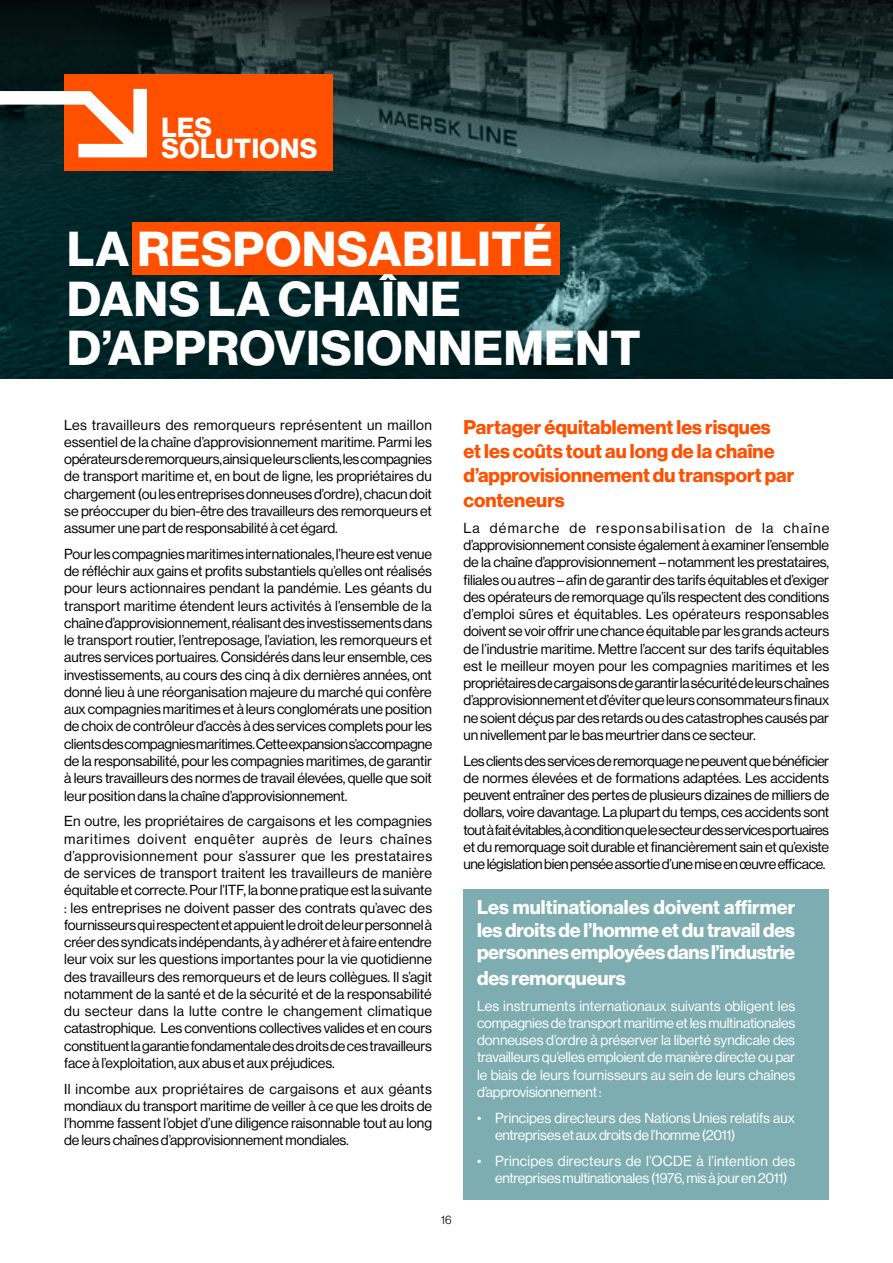
<style>
.page{position:relative;width:893px;height:1263px;background:#fff}
.page>*{position:absolute;margin:0;border:0;box-sizing:border-box;transform-origin:0 0}
.t1{font:48px/49.5px "N Haas Grotesk DS Pro 75 Bd";letter-spacing:.015em;color:#fff}
.t2{font:27px/21px "N Haas Grotesk DS Pro 75 Bd";letter-spacing:.015em;color:#fff}
.t3{font:19.5px/22.5px "N Haas Grotesk DS Pro 75 Bd";letter-spacing:-.015em;color:#fff;text-align:justify}
.t4{font:19.5px/24.5px "N Haas Grotesk DS Pro 75 Bd";color:#ff5000}
.t5{font:14.25px/17.2px "N Haas Grotesk DS Pro 55 Rg";letter-spacing:-.01em;color:#000;text-align:justify}
.t6{font:14.25px/17.2px "N Haas Grotesk DS Pro 55 Rg";color:#fff;text-align:justify}
.t7{font:14.25px/17.2px "N Haas Grotesk DS Pro 55 Rg";letter-spacing:-.02em;color:#fff}
.t8{font:12px "N Haas Grotesk DS Pro 45 Lt";color:#000}
</style>
<div class="page">
<svg style="left:0;top:290px;width:893px;height:88px;background:#04272a"></svg>
<svg style="left:0;top:0;width:893px;height:290px;background:#173132"></svg>
<div style="left:463px;top:889px;width:366px;height:310px;background:#7dadb0"></div>
<div style="left:133px;top:223px;width:427px;height:52px;background:#ff5000"></div>
<div style="left:64px;top:74px;width:269px;height:97px;background:#ff5000"></div>
<svg style="left:0;top:89px;width:147px;height:68px"></svg>
<h2 class="t2" style="left:161px;top:117px;width:157px">LES<br>SOLUTIONS</h2>
<h1 class="t1" style="left:67px;top:226px;width:575px">LA RESPONSABILITÉ<br>DANS LA CHAÎNE<br>D’APPROVISIONNEMENT</h1>
<p class="t5" style="left:64px;top:416px;width:369px">Les travailleurs des remorqueurs représentent un maillon essentiel de la chaîne d’approvisionnement maritime. Parmi les opérateurs de remorqueurs, ainsi que leurs clients, les compagnies de transport maritime et, en bout de ligne, les propriétaires du chargement (ou les entreprises donneuses d’ordre), chacun doit se préoccuper du bien-être des travailleurs des remorqueurs et assumer une part de responsabilité à cet égard.</p>
<p class="t5" style="left:64px;top:545px;width:370px">Pour les compagnies maritimes internationales, l’heure est venue de réfléchir aux gains et profits substantiels qu’elles ont réalisés pour leurs actionnaires pendant la pandémie. Les géants du transport maritime étendent leurs activités à l’ensemble de la chaîne d’approvisionnement, réalisant des investissements dans le transport routier, l’entreposage, l’aviation, les remorqueurs et autres services portuaires. Considérés dans leur ensemble, ces investissements, au cours des cinq à dix dernières années, ont donné lieu à une réorganisation majeure du marché qui confère aux compagnies maritimes et à leurs conglomérats une position de choix de contrôleur d’accès à des services complets pour les clients des compagnies maritimes. Cette expansion s’accompagne de la responsabilité, pour les compagnies maritimes, de garantir à leurs travailleurs des normes de travail élevées, quelle que soit leur position dans la chaîne d’approvisionnement.</p>
<p class="t5" style="left:64px;top:813px;width:369px">En outre, les propriétaires de cargaisons et les compagnies maritimes doivent enquêter auprès de leurs chaînes d’approvisionnement pour s’assurer que les prestataires de services de transport traitent les travailleurs de manière équitable et correcte. Pour l’ITF, la bonne pratique est la suivante : les entreprises ne doivent passer des contrats qu’avec des fournisseurs qui respectent et appuient le droit de leur personnel à créer des syndicats indépendants, à y adhérer et à faire entendre leur voix sur les questions importantes pour la vie quotidienne des travailleurs des remorqueurs et de leurs collègues. Il s’agit notamment de la santé et de la sécurité et de la responsabilité du secteur dans la lutte contre le changement climatique catastrophique. Les conventions collectives valides et en cours constituent la garantie fondamentale des droits de ces travailleurs face à l’exploitation, aux abus et aux préjudices.</p>
<p class="t5" style="left:64px;top:1080px;width:369px">Il incombe aux propriétaires de cargaisons et aux géants mondiaux du transport maritime de veiller à ce que les droits de l’homme fassent l’objet d’une diligence raisonnable tout au long de leurs chaînes d’approvisionnement mondiales.</p>
<p class="t8" style="left:441px;top:1213px;width:12px">16</p>
<h3 class="t4" style="left:463px;top:415px;width:332px">Partager équitablement les risques<br>et les coûts tout au long de la chaîne d’approvisionnement du transport par conteneurs</h3>
<p class="t5" style="left:463px;top:519px;width:367px">La démarche de responsabilisation de la chaîne d’approvisionnement consiste également à examiner l’ensemble de la chaîne d’approvisionnement – notamment les prestataires, filiales ou autres – afin de garantir des tarifs équitables et d’exiger des opérateurs de remorquage qu’ils respectent des conditions d’emploi sûres et équitables. Les opérateurs responsables doivent se voir offrir une chance équitable par les grands acteurs de l’industrie maritime. Mettre l’accent sur des tarifs équitables est le meilleur moyen pour les compagnies maritimes et les propriétaires de cargaisons de garantir la sécurité de leurs chaînes d’approvisionnement et d’éviter que leurs consommateurs finaux ne soient déçus par des retards ou des catastrophes causés par un nivellement par le bas meurtrier dans ce secteur.</p>
<p class="t5" style="left:463px;top:752px;width:367px">Les clients des services de remorquage ne peuvent que bénéficier de normes élevées et de formations adaptées. Les accidents peuvent entraîner des pertes de plusieurs dizaines de milliers de dollars, voire davantage. La plupart du temps, ces accidents sont tout à fait évitables, à condition que le secteur des services portuaires et du remorquage soit durable et financièrement sain et qu’existe une législation bien pensée assortie d’une mise en œuvre efficace.</p>
<h3 class="t3" style="left:477px;top:896px;width:320px">Les multinationales doivent affirmer les droits de l’homme et du travail des personnes employées dans l’industrie</h3>
<h3 class="t3" style="left:477px;top:967px;width:150px">des remorqueurs</h3>
<p class="t6" style="left:477px;top:997px;width:320px">Les instruments internationaux suivants obligent les compagnies de transport maritime et les multinationales donneuses d’ordre à préserver la liberté syndicale des travailleurs qu’elles emploient de manière directe ou par le biais de leurs fournisseurs au sein de leurs chaînes d’approvisionnement:</p>
<p class="t6" style="left:495px;top:1109px;width:302px;text-indent:-18px">• Principes directeurs des Nations Unies relatifs aux entreprises et aux droits de l’homme (2011)</p>
<p class="t7" style="left:495px;top:1152px;width:302px;text-indent:-18px">• Principes directeurs de l’OCDE à l’intention des entreprises multinationales (1976, mis à jour en 2011)</p>
</div>
